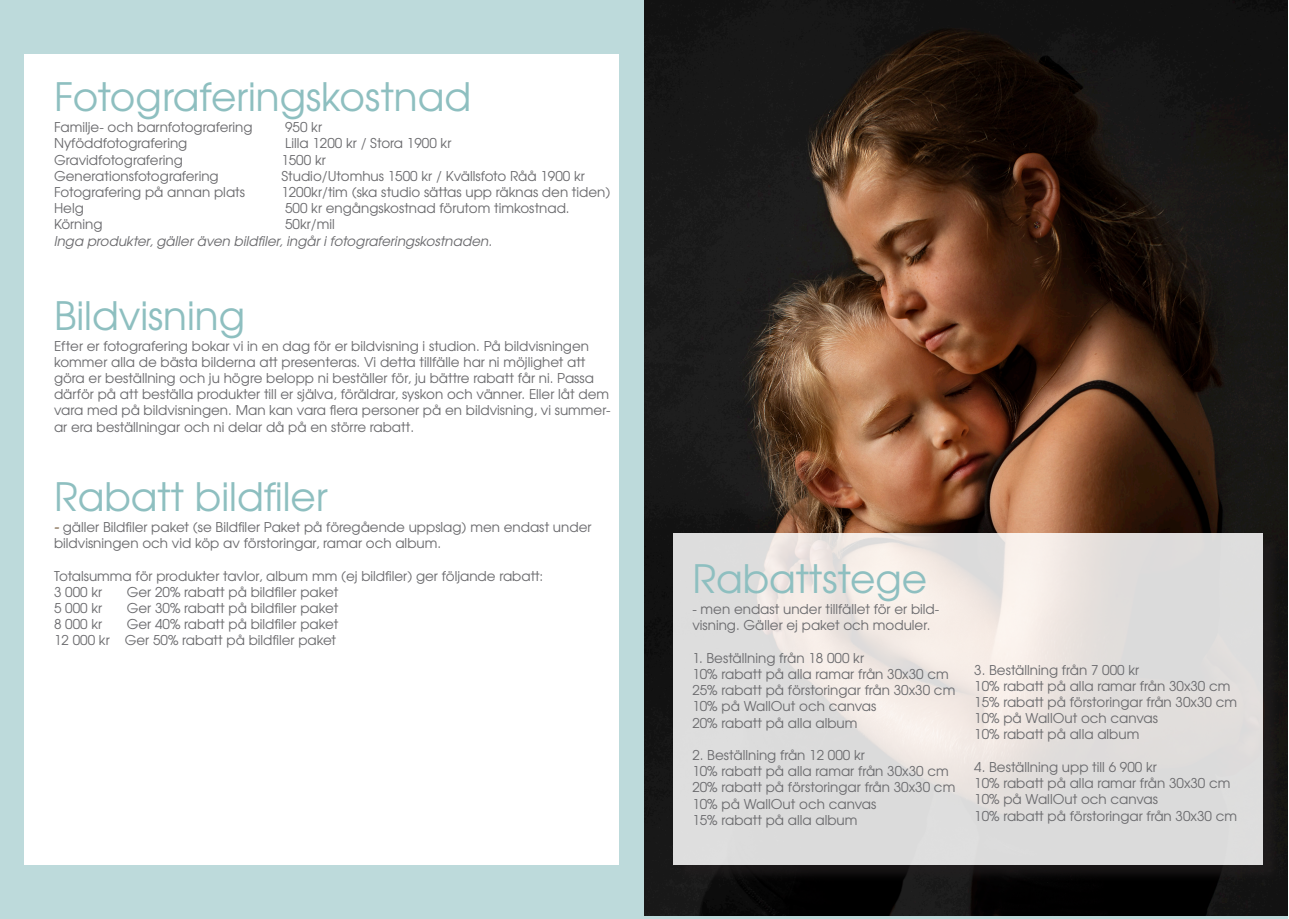
<style>
.page{position:relative;width:1289px;height:919px;background:#fff}
.page>*{position:absolute;margin:0;border:0;box-sizing:border-box;transform-origin:0 0}
.t1{font:39px "Te X Gyre Adventor";color:#8ebfc0}
.t2{font:13.5px/16.2px "Te X Gyre Adventor";color:#6b6b6e}
.t3{font:italic 13.5px/16.2px "Te X Gyre Adventor";color:#6b6b6e}
.s1{font-style:normal}
.s2{font-style:italic;font-size:15px;color:#5b3c19}
</style>
<div class="page">
<img style="left:643px;top:0;width:644px;height:915px">
<div style="left:0;top:0;width:643px;height:918px;background:#bddadb"></div>
<div style="left:24px;top:54px;width:595px;height:810px;background:#fff"></div>
<div style="left:675px;top:535px;width:606px;height:348px;background:#231f20;opacity:.75"></div>
<svg style="left:673px;top:533px;width:589px;height:331px;background:#e3e0de"></svg>
<p class="t1" style="left:54px;top:66px;width:418px">Fotograferingskostnad</p>
<p class="t2" style="left:54px;top:118px;width:200px">Familje- och barnfotografering</p>
<p class="t2" style="left:285px;top:118px;width:39px">950 kr</p>
<p class="t2" style="left:54px;top:134px;width:135px">Nyföddfotografering</p>
<p class="t2" style="left:285px;top:134px;width:168px">Lilla 1200 kr / Stora 1900 kr</p>
<p class="t2" style="left:54px;top:151px;width:130px">Gravidfotografering</p>
<p class="t2" style="left:281px;top:151px;width:46px">1500 kr</p>
<p class="t2" style="left:54px;top:167px;width:166px">Generationsfotografering</p>
<p class="t2" style="left:281px;top:167px;width:305px">Studio/Utomhus 1500 kr / Kvällsfoto Råå 1900 kr</p>
<p class="t2" style="left:54px;top:183px;width:192px">Fotografering på annan plats</p>
<p class="t2" style="left:281px;top:183px;width:331px">1200kr/tim (ska studio sättas upp räknas den tiden)</p>
<p class="t2" style="left:54px;top:199px;width:31px">Helg</p>
<p class="t2" style="left:285px;top:199px;width:286px">500 kr engångskostnad förutom timkostnad.</p>
<p class="t2" style="left:54px;top:215px;width:50px">Körning</p>
<p class="t3" style="left:54px;top:215px;width:440px;text-indent:231px"><span class="s1">50kr/mil<br></span>Inga produkter, gäller även bildfiler, ingår i fotograferingskostnaden.</p>
<p class="t1" style="left:54px;top:284px;width:192px">Bildvisning</p>
<p class="t2" style="left:54px;top:337px;width:558px">Efter er fotografering bokar vi in en dag för er bildvisning i studion. På bildvisningen kommer alla de bästa bilderna att presenteras. Vi detta tillfälle har ni möjlighet att göra er beställning och ju högre belopp ni beställer för, ju bättre rabatt får ni. Passa därför på att beställa produkter till er själva, föräldrar, syskon och vänner. Eller låt dem vara med på bildvisningen. Man kan vara flera personer på en bildvisning, vi summer&shy;ar era beställningar och ni delar då på en större rabatt.</p>
<p class="t1" style="left:54px;top:465px;width:275px">Rabatt bildfiler</p>
<p class="t2" style="left:54px;top:518px;width:539px"><span class="s2">-</span> gäller Bildfiler paket (se Bildfiler Paket på föregående uppslag) men endast under bildvisningen och vid köp av förstoringar, ramar och album.</p>
<p class="t2" style="left:54px;top:566px;width:491px">Totalsumma för produkter tavlor, album mm (ej bildfiler) ger följande rabatt:<br>3 000 kr</p>
<p class="t2" style="left:127px;top:583px;width:213px">Ger 20% rabatt på bildfiler paket</p>
<p class="t2" style="left:54px;top:599px;width:50px">5 000 kr</p>
<p class="t2" style="left:127px;top:599px;width:213px">Ger 30% rabatt på bildfiler paket</p>
<p class="t2" style="left:54px;top:615px;width:50px">8 000 kr</p>
<p class="t2" style="left:127px;top:615px;width:213px">Ger 40% rabatt på bildfiler paket</p>
<p class="t2" style="left:54px;top:631px;width:284px">12 000 kr Ger 50% rabatt på bildfiler paket</p>
<p class="t1" style="left:692px;top:548px;width:236px">Rabattstege</p>
<p class="t2" style="left:692px;top:600px;width:248px">- men endast under tillfället för er bild-</p>
<p class="t2" style="left:692px;top:616px;width:239px">visning. Gäller ej paket och moduler.</p>
<p class="t2" style="left:692px;top:648px;width:173px">1. Beställning från 18 000 kr</p>
<p class="t2" style="left:692px;top:665px;width:258px">10% rabatt på alla ramar från 30x30 cm</p>
<p class="t2" style="left:692px;top:681px;width:264px">25% rabatt på förstoringar från 30x30 cm</p>
<p class="t2" style="left:692px;top:697px;width:185px">10% på WallOut och canvas</p>
<p class="t2" style="left:692px;top:713px;width:167px">20% rabatt på alla album</p>
<p class="t2" style="left:692px;top:746px;width:174px">2. Beställning från 12 000 kr</p>
<p class="t2" style="left:692px;top:762px;width:258px">10% rabatt på alla ramar från 30x30 cm</p>
<p class="t2" style="left:692px;top:778px;width:264px">20% rabatt på förstoringar från 30x30 cm</p>
<p class="t2" style="left:692px;top:794px;width:185px">10% på WallOut och canvas</p>
<p class="t2" style="left:692px;top:810px;width:167px">15% rabatt på alla album</p>
<p class="t2" style="left:974px;top:660px;width:167px">3. Beställning från 7 000 kr</p>
<p class="t2" style="left:974px;top:677px;width:258px">10% rabatt på alla ramar från 30x30 cm</p>
<p class="t2" style="left:974px;top:693px;width:264px">15% rabatt på förstoringar från 30x30 cm</p>
<p class="t2" style="left:974px;top:709px;width:185px">10% på WallOut och canvas</p>
<p class="t2" style="left:974px;top:725px;width:167px">10% rabatt på alla album</p>
<p class="t2" style="left:974px;top:758px;width:184px">4. Beställning upp till 6 900 kr</p>
<p class="t2" style="left:974px;top:774px;width:258px">10% rabatt på alla ramar från 30x30 cm</p>
<p class="t2" style="left:974px;top:790px;width:185px">10% på WallOut och canvas</p>
<p class="t2" style="left:974px;top:806px;width:264px">10% rabatt på förstoringar från 30x30 cm</p>
</div>
